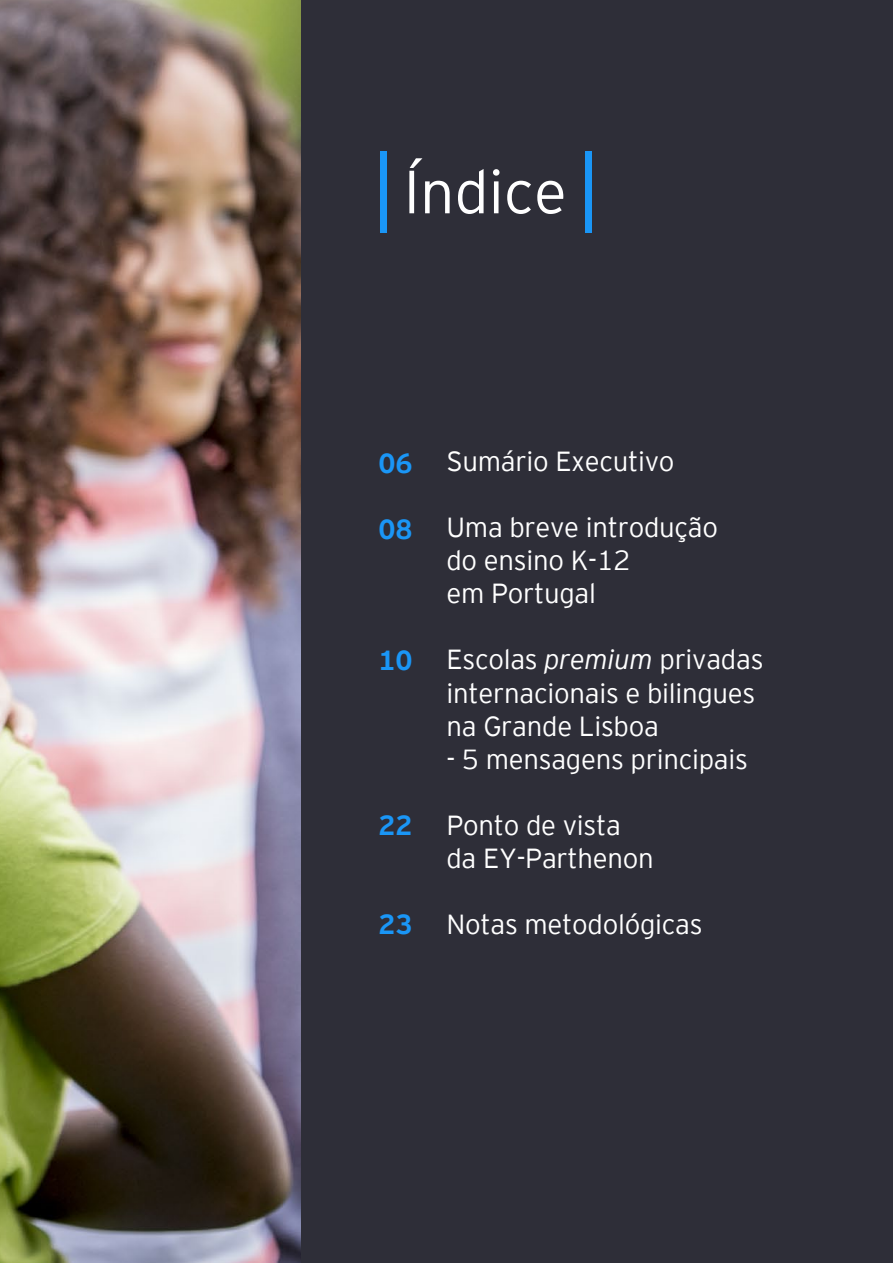
<style>
.page{position:relative;width:893px;height:1263px;background:#fff}
.page>*{position:absolute;margin:0;border:0;box-sizing:border-box;transform-origin:0 0}
.t1{font:300 60.75px "EY Interstate";color:#fff}
.t2{font:300 27.6px/33px "EY Interstate";letter-spacing:-.01em;color:#fff}
.t3{font:700 27.6px "EY Interstate";letter-spacing:-.01em;color:#1a96f6}
.s1{font-style:italic}
</style>
<div class="page">
<img style="left:0;top:0;width:302px;height:1263px">
<div style="left:302px;top:0;width:591px;height:1263px;background:#2e2e38"></div>
<div style="left:380px;top:151px;width:7px;height:82px;background:#1a96f6"></div>
<div style="left:585px;top:151px;width:7px;height:82px;background:#1a96f6"></div>
<h1 class="t1" style="left:403px;top:149px;width:165px">Índice</h1>
<p class="t3" style="left:378px;top:443px;width:35px">06</p>
<p class="t2" style="left:446px;top:443px;width:230px">Sumário Executivo</p>
<p class="t3" style="left:378px;top:509px;width:35px">08</p>
<p class="t2" style="left:446px;top:509px;width:273px">Uma breve introdução do ensino K-12<br>em Portugal</p>
<p class="t3" style="left:378px;top:640px;width:35px">10</p>
<p class="t2" style="left:446px;top:642px;width:319px">Escolas <span class="s1">premium</span> privadas internacionais e bilingues na Grande Lisboa</p>
<p class="t2" style="left:446px;top:741px;width:303px">- 5 mensagens principais</p>
<p class="t3" style="left:378px;top:805px;width:35px">22</p>
<p class="t2" style="left:446px;top:807px;width:209px">Ponto de vista da EY-Parthenon</p>
<p class="t3" style="left:378px;top:904px;width:35px">23</p>
<p class="t2" style="left:446px;top:906px;width:258px">Notas metodológicas</p>
</div>
